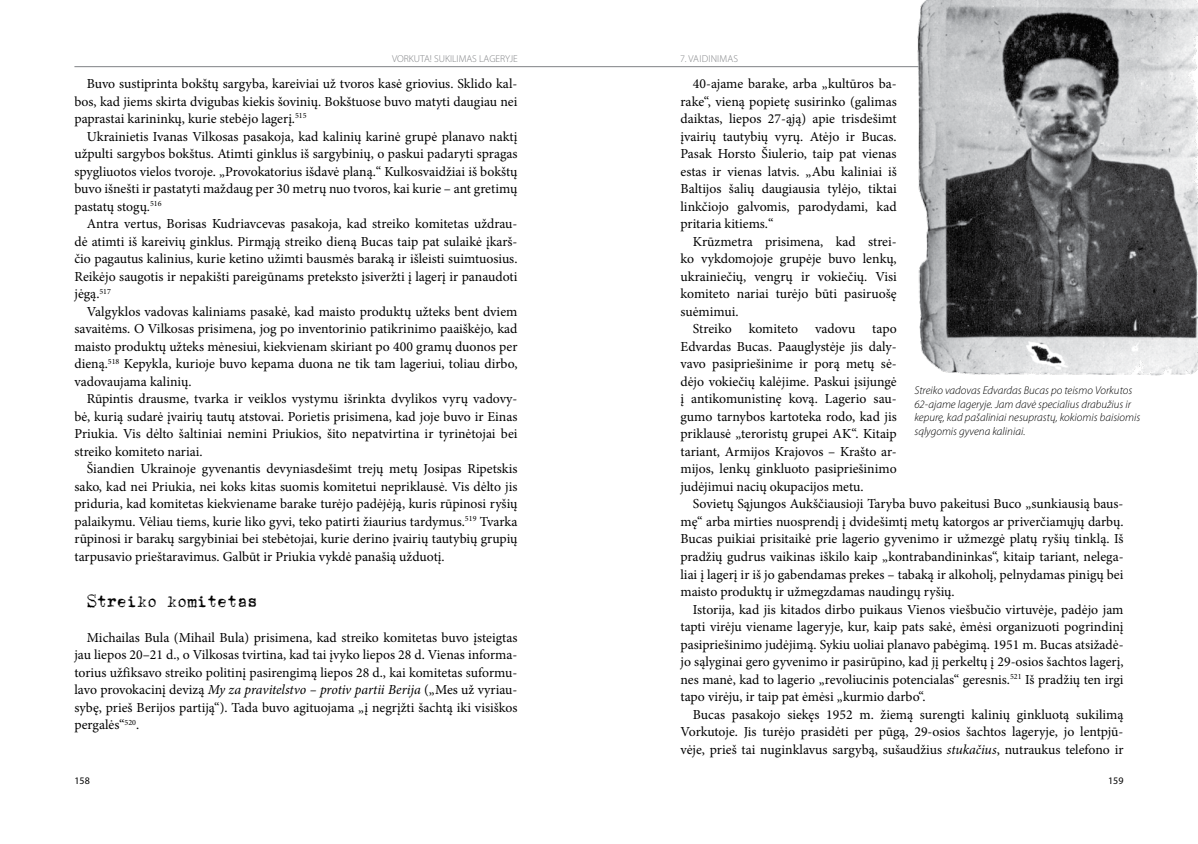
<style>
.page{position:relative;width:1198px;height:844px;background:#fff}
.page>*{position:absolute;margin:0;border:0;box-sizing:border-box;transform-origin:0 0}
.t1{font:18.75px "Underwood 1913 Normal";color:#000}
.t2{font:13.75px/17.5px "Minion Pro";color:#000;text-align:justify}
.t3{font:italic 300 11.25px/13.8px "Myriad Pro";color:#000}
.t4{font:300 10px "Myriad Pro";color:#808285}
.t5{font:10px "Myriad Pro";color:#000}
.s1{font-style:italic}
</style>
<div class="page">
<hr style="left:74px;top:66px;width:1049px;height:1px;background:#808285">
<img style="left:914px;top:0;width:284px;height:376px">
<p class="t4" style="left:392px;top:53px;width:127px">VORKUTA! SUKILIMAS LAGERYJE</p>
<p class="t4" style="left:680px;top:53px;width:44px">7. VAIDINIMAS</p>
<p class="t2" style="left:74px;top:75px;width:444px;text-indent:12px">Buvo sustiprinta bokštų sargyba, kareiviai už tvoros kasė griovius. Sklido kal&shy;bos, kad jiems skirta dvigubas kiekis šovinių. Bokštuose buvo matyti daugiau nei paprastai karininkų, kurie stebėjo lagerį.<sup>515</sup></p>
<p class="t2" style="left:74px;top:127px;width:444px;text-indent:12px">Ukrainietis Ivanas Vilkosas pasakoja, kad kalinių karinė grupė planavo naktį užpulti sargybos bokštus. Atimti ginklus iš sargybinių, o paskui padaryti spragas spygliuotos vielos tvoroje. „Provokatorius išdavė planą.“ Kulkosvaidžiai iš bokštų buvo išnešti ir pastatyti maždaug per 30 metrų nuo tvoros, kai kurie – ant gretimų pastatų stogų.<sup>516</sup></p>
<p class="t2" style="left:74px;top:215px;width:444px;text-indent:12px">Antra vertus, Borisas Kudriavcevas pasakoja, kad streiko komitetas uždrau&shy;dė atimti iš kareivių ginklus. Pirmąją streiko dieną Bucas taip pat sulaikė įkarš&shy;čio pagautus kalinius, kurie ketino užimti bausmės baraką ir išleisti suimtuosius.<br>Reikėjo saugotis ir nepakišti pareigūnams preteksto įsiveržti į lagerį ir panaudoti jėgą.<sup>517</sup></p>
<p class="t2" style="left:74px;top:302px;width:444px;text-indent:12px">Valgyklos vadovas kaliniams pasakė, kad maisto produktų užteks bent dviem savaitėms. O Vilkosas prisimena, jog po inventorinio patikrinimo paaiškėjo, kad maisto produktų užteks mėnesiui, kiekvienam skiriant po 400 gramų duonos per dieną.<sup>518</sup> Kepykla, kurioje buvo kepama duona ne tik tam lageriui, toliau dirbo, vadovaujama kalinių.</p>
<p class="t2" style="left:74px;top:390px;width:444px;text-indent:12px">Rūpintis drausme, tvarka ir veiklos vystymu išrinkta dvylikos vyrų vadovy&shy;bė, kurią sudarė įvairių tautų atstovai. Porietis prisimena, kad joje buvo ir Einas Priukia. Vis dėlto šaltiniai nemini Priukios, šito nepatvirtina ir tyrinėtojai bei streiko komiteto nariai.</p>
<p class="t2" style="left:74px;top:460px;width:444px;text-indent:12px">Šiandien Ukrainoje gyvenantis devyniasdešimt trejų metų Josipas Ripetskis sako, kad nei Priukia, nei koks kitas suomis komitetui nepriklausė. Vis dėlto jis priduria, kad komitetas kiekviename barake turėjo padėjėją, kuris rūpinosi ryšių palaikymu. Vėliau tiems, kurie liko gyvi, teko patirti žiaurius tardymus.<sup>519</sup> Tvarka rūpinosi ir barakų sargybiniai bei stebėtojai, kurie derino įvairių tautybių grupių tarpusavio prieštaravimus. Galbūt ir Priukia vykdė panašią užduotį.</p>
<h1 class="t1" style="left:87px;top:588px;width:172px">Streiko komitetas</h1>
<p class="t2" style="left:74px;top:628px;width:444px;text-indent:12px">Michailas Bula (Mihail Bula) prisimena, kad streiko komitetas buvo įsteigtas jau liepos 20–21 d., o Vilkosas tvirtina, kad tai įvyko liepos 28 d. Vienas informa&shy;torius užfiksavo streiko politinį pasirengimą liepos 28 d., kai komitetas suformu&shy;lavo provokacinį devizą <span class="s1">My za pravitelstvo – protiv partii Berija</span> („Mes už vyriau&shy;sybę, prieš Berijos partiją“). Tada buvo agituojama „į negrįžti šachtą iki visiškos pergalės“<sup>520</sup>.</p>
<p class="t2" style="left:680px;top:75px;width:218px;text-indent:12px">40-ajame barake, arba „kultūros ba&shy;rake“, vieną popietę susirinko (galimas daiktas, liepos 27-ąją) apie trisdešimt įvairių tautybių vyrų. Atėjo ir Bucas.<br>Pasak Horsto Šiulerio, taip pat vienas estas ir vienas latvis. „Abu kaliniai iš Baltijos šalių daugiausia tylėjo, tiktai linkčiojo galvomis, parodydami, kad pritaria kitiems.“</p>
<p class="t2" style="left:680px;top:232px;width:218px;text-indent:12px">Krūzmetra prisimena, kad strei&shy;ko vykdomojoje grupėje buvo lenkų, ukrainiečių, vengrų ir vokiečių. Visi komiteto nariai turėjo būti pasiruošę suėmimui.</p>
<p class="t2" style="left:680px;top:320px;width:218px;text-indent:12px">Streiko komiteto vadovu tapo Edvardas Bucas. Paauglystėje jis daly&shy;vavo pasipriešinime ir porą metų sė&shy;dėjo vokiečių kalėjime. Paskui įsijungė į antikomunistinę kovą. Lagerio sau&shy;gumo tarnybos kartoteka rodo, kad jis priklausė „teroristų grupei AK“. Kitaip tariant, Armijos Krajovos – Krašto ar&shy;mijos, lenkų ginkluoto pasipriešinimo judėjimui nacių okupacijos metu.</p>
<p class="t2" style="left:680px;top:495px;width:444px;text-indent:12px">Sovietų Sąjungos Aukščiausioji Taryba buvo pakeitusi Buco „sunkiausią baus&shy;mę“ arba mirties nuosprendį į dvidešimtį metų katorgos ar priverčiamųjų darbų.<br>Bucas puikiai prisitaikė prie lagerio gyvenimo ir užmezgė platų ryšių tinklą. Iš pradžių gudrus vaikinas iškilo kaip „kontrabandininkas“, kitaip tariant, nelega&shy;liai į lagerį ir iš jo gabendamas prekes – tabaką ir alkoholį, pelnydamas pinigų bei maisto produktų ir užmegzdamas naudingų ryšių.</p>
<p class="t2" style="left:680px;top:600px;width:444px;text-indent:12px">Istorija, kad jis kitados dirbo puikaus Vienos viešbučio virtuvėje, padėjo jam tapti virėju viename lageryje, kur, kaip pats sakė, ėmėsi organizuoti pogrindinį pasipriešinimo judėjimą. Sykiu uoliai planavo pabėgimą. 1951 m. Bucas atsižadė&shy;jo sąlyginai gero gyvenimo ir pasirūpino, kad jį perkeltų į 29-osios šachtos lagerį, nes manė, kad to lagerio „revoliucinis potencialas“ geresnis.<sup>521</sup> Iš pradžių ten irgi tapo virėju, ir taip pat ėmėsi „kurmio darbo“.</p>
<p class="t2" style="left:680px;top:705px;width:444px;text-indent:12px">Bucas pasakojo siekęs 1952 m. žiemą surengti kalinių ginkluotą sukilimą Vorkutoje. Jis turėjo prasidėti per pūgą, 29-osios šachtos lageryje, jo lentpjū&shy;vėje, prieš tai nuginklavus sargybą, sušaudžius <span class="s1">stukačius</span>, nutraukus telefono ir</p>
<p class="t3" style="left:914px;top:383px;width:227px">Streiko vadovas Edvardas Bucas po teismo Vorkutos 62-ajame lageryje. Jam davė specialius drabužius ir kepurę, kad pašaliniai nesuprastų, kokiomis baisiomis sąlygomis gyvena kaliniai.</p>
<p class="t5" style="left:74px;top:774px;width:17px">158</p>
<p class="t5" style="left:1108px;top:774px;width:17px">159</p>
</div>
